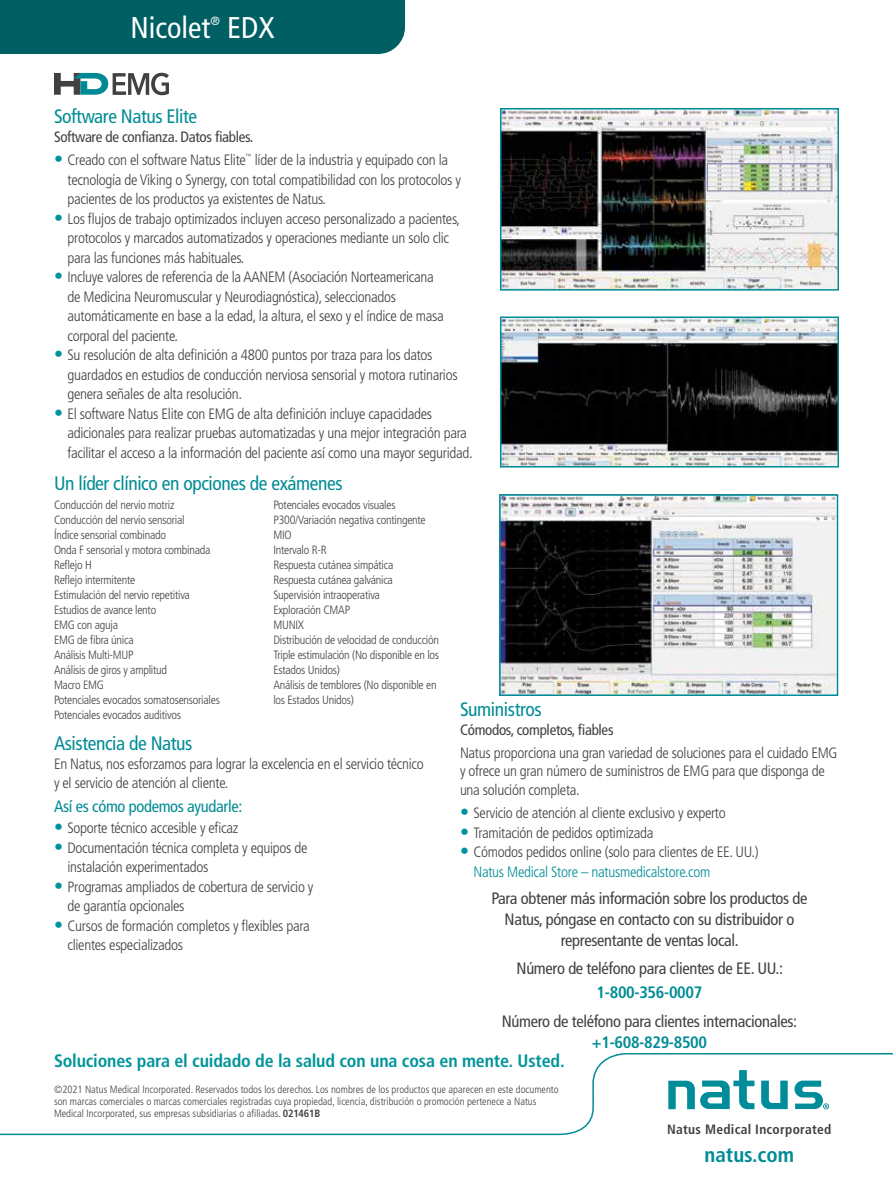
<style>
.page{position:relative;width:893px;height:1188px;background:#fff}
.page>*{position:absolute;margin:0;border:0;box-sizing:border-box;transform-origin:0 0}
.t1{font:condensed 30px "Frutiger LT Std";color:#fff}
.t2{font:700 condensed 21px "Frutiger LT Std";color:#008c95}
.t3{font:condensed 19.5px "Frutiger LT Std";letter-spacing:-.02em;color:#008c95}
.t4{font:700 condensed 18px "Frutiger LT Std";letter-spacing:-.01em;color:#00959a}
.t5{font:condensed 16.5px/21px "Frutiger LT Std";letter-spacing:-.02em;color:#414042;text-align:center}
.t6{font:700 condensed 16.5px "Frutiger LT Std";letter-spacing:-.02em;color:#008c95}
.t7{font:condensed 16.5px "Frutiger LT Std";letter-spacing:-.02em;color:#008c95}
.t8{font:300 condensed 15px/19.5px "Frutiger LT Std";letter-spacing:-.02em;color:#414042}
.t9{font:condensed 15px "Frutiger LT Std";letter-spacing:-.02em;color:#414042}
.t10{font:700 condensed 13.5px "Frutiger LT Std";letter-spacing:.02em;color:#414042}
.t11{font:300 condensed 12px/15px "Frutiger LT Std";letter-spacing:-.02em;color:#414042}
.t12{font:condensed 12px "Frutiger LT Std";color:#fff}
.t13{font:300 condensed 10.5px/12px "Frutiger LT Std";color:#414042}
.t14{font:300 condensed 6px "Frutiger LT Std";color:#414042}
.s1{font-size:18px;color:#00939d}
.s2{color:#008c95}
.s3{font-weight:700}
</style>
<div class="page">
<svg style="left:0;top:1053px;width:893px;height:83px"></svg>
<svg style="left:761px;top:1081px;width:27px;height:28px"></svg>
<svg style="left:668px;top:1070px;width:86px;height:39px"></svg>
<svg style="left:794px;top:1081px;width:35px;height:28px"></svg>
<div style="left:0;top:0;width:405px;height:54px;background:#005f62"></div>
<svg style="left:54px;top:73px;width:115px;height:22px"></svg>
<img style="left:502px;top:497px;width:333px;height:196px">
<div style="left:499px;top:494px;width:339px;height:202px;border:2px solid #008c95"></div>
<img style="left:503px;top:319px;width:333px;height:146px">
<div style="left:500px;top:316px;width:339px;height:152px;border:2px solid #008c95"></div>
<img style="left:503px;top:111px;width:333px;height:177px">
<div style="left:500px;top:108px;width:339px;height:183px;border:2px solid #008c95"></div>
<h1 class="t1" style="left:130px;top:10px;width:82px">Nicolet</h1>
<p class="t12" style="left:210px;top:14px;width:11px">®</p>
<h1 class="t1" style="left:227px;top:10px;width:49px">EDX</h1>
<h3 class="t3" style="left:54px;top:105px;width:145px">Software Natus Elite</h3>
<p class="t9" style="left:54px;top:128px;width:201px">Software de confianza. Datos fiables.</p>
<p class="t8" style="left:54px;top:150px;width:193px"><span class="s1">•</span> Creado con el software Natus Elite</p>
<p class="t14" style="left:246px;top:153px;width:7px">™</p>
<p class="t8" style="left:67px;top:150px;width:395px;text-indent:187px">líder de la industria y equipado con la tecnología de Viking o Synergy, con total compatibilidad con los protocolos y pacientes de los productos ya existentes de Natus.</p>
<p class="t8" style="left:68px;top:209px;width:394px;text-indent:-14px"><span class="s1">•</span> Los flujos de trabajo optimizados incluyen acceso personalizado a pacientes, protocolos y marcados automatizados y operaciones mediante un solo clic para las funciones más habituales.</p>
<p class="t8" style="left:68px;top:267px;width:378px;text-indent:-14px"><span class="s1">•</span> Incluye valores de referencia de la AANEM (Asociación Norteamericana de Medicina Neuromuscular y Neurodiagnóstica), seleccionados automáticamente en base a la edad, la altura, el sexo y el índice de masa corporal del paciente.</p>
<p class="t8" style="left:68px;top:345px;width:392px;text-indent:-14px"><span class="s1">•</span> Su resolución de alta definición a 4800 puntos por traza para los datos guardados en estudios de conducción nerviosa sensorial y motora rutinarios genera señales de alta resolución.</p>
<p class="t8" style="left:68px;top:404px;width:407px;text-indent:-14px"><span class="s1">•</span> El software Natus Elite con EMG de alta definición incluye capacidades adicionales para realizar pruebas automatizadas y una mejor integración para facilitar el acceso a la información del paciente así como una mayor seguridad.</p>
<h3 class="t3" style="left:54px;top:472px;width:290px">Un líder clínico en opciones de exámenes</h3>
<p class="t11" style="left:54px;top:497px;width:167px">Conducción del nervio motriz<br>Conducción del nervio sensorial<br>Índice sensorial combinado<br>Onda F sensorial y motora combinada<br>Reflejo H<br>Reflejo intermitente<br>Estimulación del nervio repetitiva<br>Estudios de avance lento<br>EMG con aguja<br>EMG de fibra única<br>Análisis Multi-MUP<br>Análisis de giros y amplitud<br>Macro EMG<br>Potenciales evocados somatosensoriales<br>Potenciales evocados auditivos</p>
<p class="t11" style="left:273px;top:497px;width:167px">Potenciales evocados visuales<br>P300/Variación negativa contingente<br>MIO<br>Intervalo R-R<br>Respuesta cutánea simpática<br>Respuesta cutánea galvánica<br>Supervisión intraoperativa<br>Exploración CMAP<br>MUNIX<br>Distribución de velocidad de conducción<br>Triple estimulación (No disponible en los<br>Estados Unidos)<br>Análisis de temblores (No disponible en los Estados Unidos)</p>
<h3 class="t3" style="left:54px;top:732px;width:140px">Asistencia de Natus</h3>
<p class="t8" style="left:54px;top:755px;width:371px;line-height:18.8px">En Natus, nos esforzamos para lograr la excelencia en el servicio técnico y el servicio de atención al cliente.</p>
<p class="t7" style="left:54px;top:797px;width:190px">Así es cómo podemos ayudarle:</p>
<p class="t8" style="left:54px;top:819px;width:186px"><span class="s1">•</span> Soporte técnico accesible y eficaz</p>
<p class="t8" style="left:68px;top:838px;width:241px;text-indent:-14px"><span class="s1">•</span> Documentación técnica completa y equipos de instalación experimentados</p>
<p class="t8" style="left:68px;top:877px;width:247px;text-indent:-14px"><span class="s1">•</span> Programas ampliados de cobertura de servicio y de garantía opcionales</p>
<p class="t8" style="left:68px;top:916px;width:244px;text-indent:-14px"><span class="s1">•</span> Cursos de formación completos y flexibles para clientes especializados</p>
<h3 class="t3" style="left:460px;top:698px;width:83px">Suministros</h3>
<p class="t9" style="left:460px;top:721px;width:155px">Cómodos, completos, fiables</p>
<p class="t8" style="left:460px;top:743px;width:379px;line-height:18.8px">Natus proporciona una gran variedad de soluciones para el cuidado EMG y ofrece un gran número de suministros de EMG para que disponga de una solución completa.</p>
<p class="t8" style="left:460px;top:803px;width:267px"><span class="s1">•</span> Servicio de atención al cliente exclusivo y experto</p>
<p class="t8" style="left:460px;top:823px;width:195px"><span class="s1">•</span> Tramitación de pedidos optimizada</p>
<p class="t8" style="left:473px;top:842px;width:287px;text-indent:-14px"><span class="s1">•</span> Cómodos pedidos online (solo para clientes de EE. UU.)<br><span class="s2">Natus Medical Store – natusmedicalstore.com</span></p>
<p class="t5" style="left:491px;top:888px;width:318px">Para obtener más información sobre los productos de<br>Natus, póngase en contacto con su distribuidor o representante de ventas local.</p>
<p class="t5" style="left:517px;top:958px;width:268px">Número de teléfono para clientes de EE. UU.:</p>
<p class="t6" style="left:597px;top:982px;width:107px">1-800-356-0007</p>
<p class="t5" style="left:502px;top:1011px;width:297px">Número de teléfono para clientes internacionales:</p>
<p class="t6" style="left:592px;top:1032px;width:117px">+1-608-829-8500</p>
<p class="t4" style="left:54px;top:1050px;width:512px">Soluciones para el cuidado de la salud con una cosa en mente. Usted.</p>
<p class="t13" style="left:54px;top:1084px;width:506px">©2021 Natus Medical Incorporated. Reservados todos los derechos. Los nombres de los productos que aparecen en este documento son marcas comerciales o marcas comerciales registradas cuya propiedad, licencia, distribución o promoción pertenece a Natus<br>Medical Incorporated, sus empresas subsidiarias o afiliadas. <span class="s3">021461B</span></p>
<p class="t10" style="left:667px;top:1121px;width:166px">Natus Medical Incorporated</p>
<h2 class="t2" style="left:705px;top:1142px;width:91px">natus.com</h2>
</div>
